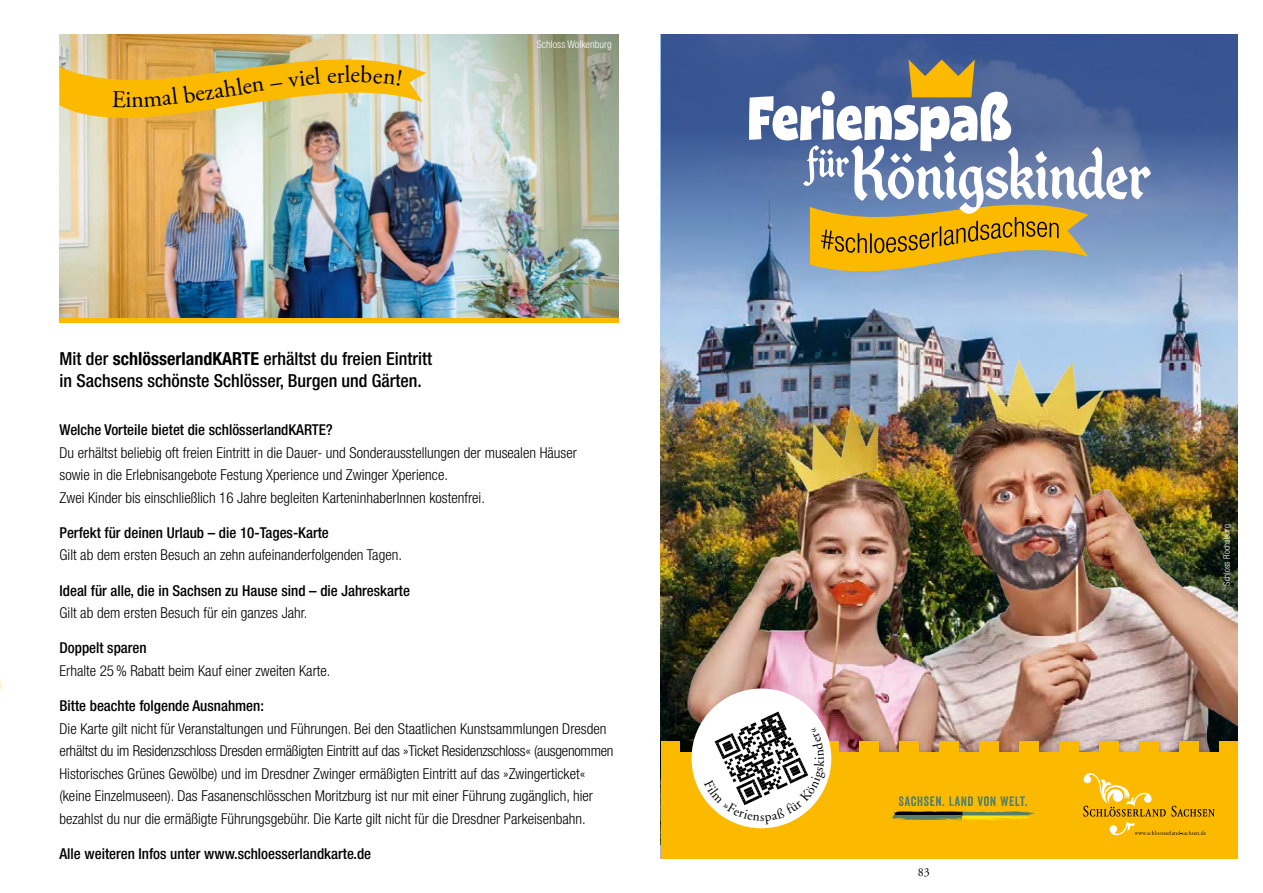
<style>
.page{position:relative;width:1263px;height:893px;background:#fff}
.page>*{position:absolute;margin:0;border:0;box-sizing:border-box;transform-origin:0 0}
.t1{font:99.75px "House Holiday TTF Gothic";color:#fff}
.t2{font:79.35px "House Holiday TTF Sans";color:#fff}
.t3{font:60.9px "House Holiday TTF Gothic";color:#fff}
.t4{font:24px "Adobe Garamond Pro";color:#000}
.t5{font:18px/22.5px "Helvetica Neue LT Medium 3";color:#000}
.t6{font:300 condensed 15px/22.5px "Helvetica Neue LT Pro";color:#000}
.t7{font:15px "Helvetica Neue LT Medium 3";color:#000}
.t8{font:12px "Adobe Garamond Pro";color:#000}
.t9{font:300 condensed 10.5px "Helvetica Neue LT Pro";color:#fff}
.t10{font:300 condensed 8.85px "Helvetica Neue";letter-spacing:.01em;color:#fff}
.s1{font-family:"Helvetica Neue LT Pro";font-weight:700;font-stretch:condensed}
</style>
<div class="page">
<img style="left:661px;top:321px;width:576px;height:32px">
<svg style="left:661px;top:34px;width:576px;height:287px;background:#607cad"></svg>
<img style="left:661px;top:353px;width:576px;height:382px">
<div style="left:661px;top:735px;width:576px;height:124px;background:#000;opacity:.3"></div>
<div style="left:661px;top:752px;width:576px;height:107px;background:#fbba00"></div>
<div style="left:661px;top:741px;width:19px;height:20px;background:#fbba00"></div>
<div style="left:819px;top:741px;width:20px;height:20px;background:#fbba00"></div>
<div style="left:859px;top:741px;width:20px;height:20px;background:#fbba00"></div>
<div style="left:899px;top:741px;width:20px;height:20px;background:#fbba00"></div>
<div style="left:939px;top:741px;width:20px;height:20px;background:#fbba00"></div>
<div style="left:979px;top:741px;width:20px;height:20px;background:#fbba00"></div>
<div style="left:1019px;top:741px;width:20px;height:20px;background:#fbba00"></div>
<div style="left:1059px;top:741px;width:20px;height:20px;background:#fbba00"></div>
<div style="left:1099px;top:741px;width:20px;height:20px;background:#fbba00"></div>
<div style="left:1139px;top:741px;width:20px;height:20px;background:#fbba00"></div>
<div style="left:1179px;top:741px;width:19px;height:20px;background:#fbba00"></div>
<div style="left:1218px;top:741px;width:19px;height:20px;background:#fbba00"></div>
<div style="left:691px;top:688px;width:140px;height:140px;background:#fff;border-radius:50%"></div>
<svg style="left:1083px;top:773px;width:131px;height:63px"></svg>
<svg style="left:810px;top:203px;width:278px;height:70px;background:#c4a43d"></svg>
<svg style="left:908px;top:60px;width:67px;height:37px;background:#c9a028"></svg>
<svg style="left:899px;top:796px;width:128px;height:16px"></svg>
<img style="left:60px;top:34px;width:559px;height:285px">
<hr style="left:60px;top:319px;width:559px;height:4px;background:#fbba00">
<svg style="left:704px;top:712px;width:122px;height:112px"></svg>
<img style="left:60px;top:34px;width:366px;height:114px">
<h3 class="t4" style="left:202px;top:78px;width:61px;rotate:-9deg">zahlen</h3>
<p class="t5" style="left:60px;top:347px;width:374px">Mit der <span class="s1">schlösserlandKARTE</span> erhältst du freien Eintritt in Sachsens schönste Schlösser, Burgen und Gärten.</p>
<p class="t9" style="left:537px;top:38px;width:76px">Schloss Wolkenburg</p>
<p class="t7" style="left:60px;top:421px;width:275px">Welche Vorteile bietet die schlösserlandKARTE?</p>
<p class="t6" style="left:60px;top:441px;width:519px">Du erhältst beliebig oft freien Eintritt in die Dauer- und Sonderausstellungen der musealen Häuser sowie in die Erlebnisangebote Festung Xperience und Zwinger Xperience.<br>Zwei Kinder bis einschließlich 16 Jahre begleiten KarteninhaberInnen kostenfrei.</p>
<p class="t7" style="left:60px;top:524px;width:271px">Perfekt für deinen Urlaub – die 10-Tages-Karte</p>
<p class="t6" style="left:60px;top:544px;width:344px">Gilt ab dem ersten Besuch an zehn aufeinanderfolgenden Tagen.</p>
<p class="t7" style="left:60px;top:581px;width:352px">Ideal für alle, die in Sachsen zu Hause sind – die Jahreskarte</p>
<p class="t6" style="left:60px;top:601px;width:249px">Gilt ab dem ersten Besuch für ein ganzes Jahr.</p>
<p class="t7" style="left:60px;top:639px;width:89px">Doppelt sparen</p>
<p class="t6" style="left:60px;top:659px;width:272px">Erhalte 25% Rabatt beim Kauf einer zweiten Karte.</p>
<p class="t7" style="left:60px;top:697px;width:206px">Bitte beachte folgende Ausnahmen:</p>
<p class="t6" style="left:60px;top:717px;width:555px">Die Karte gilt nicht für Veranstaltungen und Führungen. Bei den Staatlichen Kunstsammlungen Dresden erhältst du im Residenzschloss Dresden ermäßigten Eintritt auf das »Ticket Residenzschloss« (ausgenommen Historisches Grünes Gewölbe) und im Dresdner Zwinger ermäßigten Eintritt auf das »Zwingerticket« (keine Einzelmuseen). Das Fasanenschlösschen Moritzburg ist nur mit einer Führung zugänglich, hier bezahlst du nur die ermäßigte Führungsgebühr. Die Karte gilt nicht für die Dresdner Parkeisenbahn.</p>
<p class="t7" style="left:60px;top:845px;width:313px">Alle weiteren Infos unter www.schloesserlandkarte.de</p>
<h2 class="t2" style="left:747px;top:78px;width:266px">Ferienspaß</h2>
<h1 class="t1" style="left:850px;top:126px;width:303px">Königskinder</h1>
<h3 class="t3" style="left:807px;top:133px;width:44px">für</h3>
<p class="t8" style="left:918px;top:865px;width:13px">83</p>
<p class="t10" style="left:1221px;top:586px;width:63px;rotate:-90deg">Schloss Rochsburg</p>
</div>
